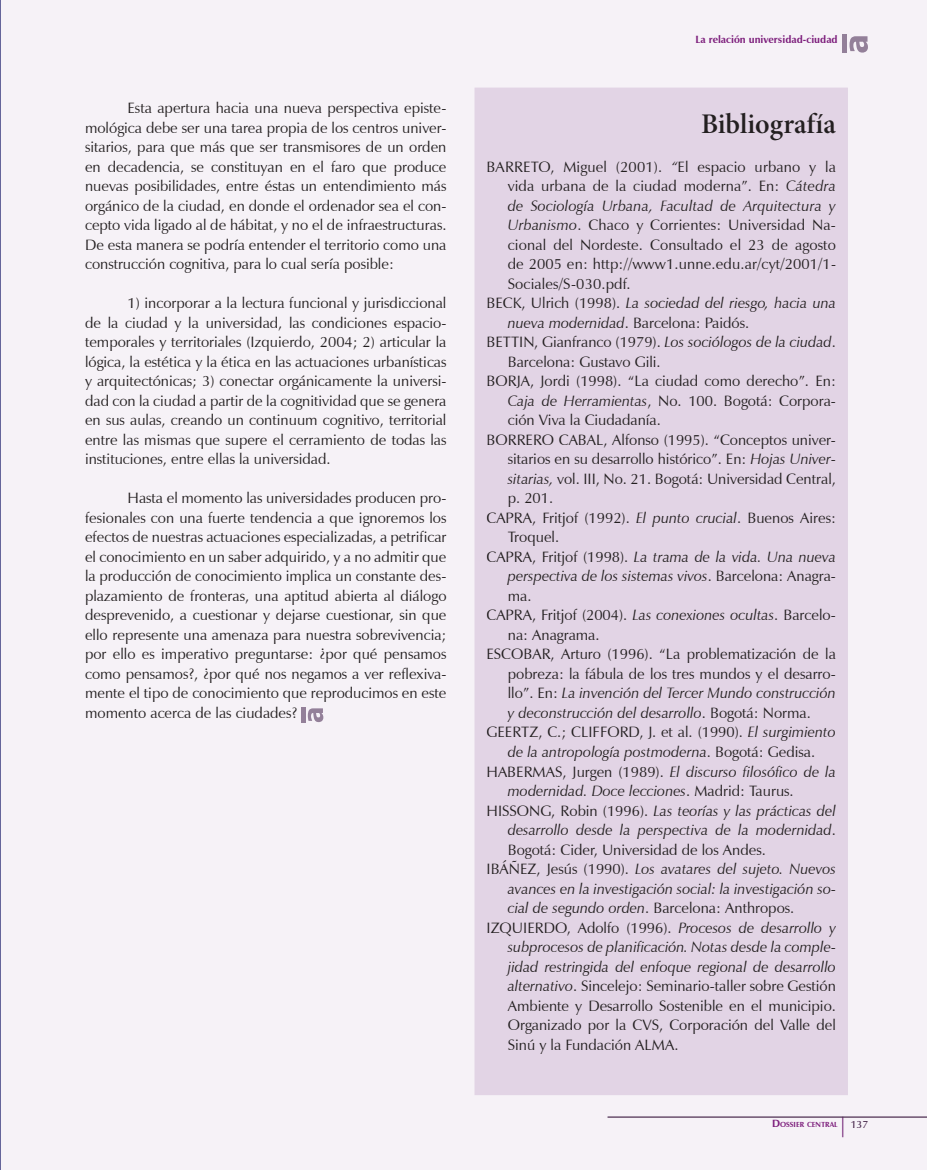
<style>
.page{position:relative;width:927px;height:1170px;background:#fff}
.page>*{position:absolute;margin:0;border:0;box-sizing:border-box;transform-origin:0 0}
.t1{font:28.5px "Minion Pro Semibold Subh";color:#231f20}
.t2{font:15px/19.5px "Zapf Humanist 601 BT";color:#231f20;text-align:justify}
.t3{font:italic 15px/19.5px "Zapf Humanist 601 BT";color:#231f20;text-align:justify}
.t4{font:700 10.5px "Zapf Humanist 601 BT";color:#7c1d7b}
.t5{font:700 7.35px "Zapf Humanist 601 BT";color:#7c1d7b}
.s1{font-style:italic}
.s2{font-style:normal}
.s3{font-size:10.5px}
.s4{font-weight:400;font-size:10.5px;color:#975d9a}
</style>
<div class="page">
<div style="left:0;top:0;width:927px;height:1169px;background:#f6f2f7"></div>
<svg style="left:842px;top:1117px;width:1px;height:20px"></svg>
<div style="left:842px;top:34px;width:5px;height:19px;background:#938099"></div>
<svg style="left:849px;top:36px;width:19px;height:17px"></svg>
<hr style="left:608px;top:1116px;width:319px;height:1px;background:#975d9a">
<div style="left:301px;top:706px;width:5px;height:16px;background:#938099"></div>
<svg style="left:308px;top:708px;width:15px;height:14px"></svg>
<div style="left:480px;top:94px;width:362px;height:995px;background:#e2d4e5"></div>
<div style="left:474px;top:88px;width:374px;height:1007px;border:12px solid #e2d4e5"></div>
<p class="t2" style="left:85px;top:98px;width:363px;text-indent:43px">Esta apertura hacia una nueva perspectiva episte&shy;mológica debe ser una tarea propia de los centros univer&shy;sitarios, para que más que ser transmisores de un orden en decadencia, se constituyan en el faro que produce nuevas posibilidades, entre éstas un entendimiento más orgánico de la ciudad, en donde el ordenador sea el con&shy;cepto vida ligado al de hábitat, y no el de infraestructuras.<br>De esta manera se podría entender el territorio como una construcción cognitiva, para lo cual sería posible:</p>
<p class="t2" style="left:85px;top:293px;width:363px;text-indent:43px">1) incorporar a la lectura funcional y jurisdiccional de la ciudad y la universidad, las condiciones espacio&shy;temporales y territoriales (Izquierdo, 2004; 2) articular la lógica, la estética y la ética en las actuaciones urbanísticas y arquitectónicas; 3) conectar orgánicamente la universi&shy;dad con la ciudad a partir de la cognitividad que se genera en sus aulas, creando un continuum cognitivo, territorial entre las mismas que supere el cerramiento de todas las instituciones, entre ellas la universidad.</p>
<p class="t2" style="left:85px;top:488px;width:363px;text-indent:43px">Hasta el momento las universidades producen pro&shy;fesionales con una fuerte tendencia a que ignoremos los efectos de nuestras actuaciones especializadas, a petrificar el conocimiento en un saber adquirido, y a no admitir que la producción de conocimiento implica un constante des&shy;plazamiento de fronteras, una aptitud abierta al diálogo desprevenido, a cuestionar y dejarse cuestionar, sin que ello represente una amenaza para nuestra sobrevivencia; por ello es imperativo preguntarse: ¿por qué pensamos como pensamos?, ¿por qué nos negamos a ver reflexiva&shy;mente el tipo de conocimiento que reproducimos en este momento acerca de las ciudades?</p>
<p class="t4" style="left:695px;top:32px;width:144px">La relación universidad-ciudad</p>
<h1 class="t1" style="left:701px;top:106px;width:136px">Bibliografía</h1>
<p class="t2" style="left:486px;top:157px;width:20px">BARRETO</p>
<p class="t2" style="left:550px;top:157px;width:287px">, Miguel (2001). <span class="s1">“</span>El espacio urbano y la</p>
<p class="t2" style="left:508px;top:176px;width:330px">vida urbana de la ciudad moderna”. En: <span class="s1">Cátedra</span></p>
<p class="t3" style="left:508px;top:196px;width:330px">de Sociología Urbana, Facultad de Arquitectura y</p>
<p class="t2" style="left:508px;top:215px;width:330px"><span class="s1">Urbanismo</span>. Chaco y Corrientes: Universidad Na-</p>
<p class="t2" style="left:508px;top:235px;width:330px">cional del Nordeste. Consultado el 23 de agosto</p>
<p class="t2" style="left:508px;top:254px;width:330px">de 2005 en: http://www1.unne.edu.ar/cyt/2001/1-</p>
<p class="t2" style="left:508px;top:274px;width:124px">Sociales/S-030.pdf.</p>
<p class="t3" style="left:486px;top:293px;width:351px"><span class="s2">BECK, Ulrich (1998).</span> La sociedad del riesgo, hacia una</p>
<p class="t2" style="left:508px;top:313px;width:243px"><span class="s1">nueva modernidad</span>. Barcelona: Paidós.</p>
<p class="t2" style="left:486px;top:332px;width:17px">BETTI</p>
<p class="t3" style="left:523px;top:332px;width:314px"><span class="s2">N, Gianfranco (1979).</span> Los sociólogos de la ciudad<span class="s2">.</span></p>
<p class="t2" style="left:508px;top:352px;width:154px">Barcelona: Gustavo Gili.</p>
<p class="t2" style="left:486px;top:371px;width:351px">BORJA, Jordi (1998). “La ciudad como derecho”. En:</p>
<p class="t2" style="left:508px;top:391px;width:330px"><span class="s1">Caja de Herramientas</span>, No. 100. Bogotá: Corpora-</p>
<p class="t2" style="left:508px;top:410px;width:155px">ción Viva la Ciudadanía.</p>
<p class="t2" style="left:486px;top:430px;width:20px">BORRERO</p>
<p class="t2" style="left:508px;top:430px;width:330px;text-indent:51px">CABAL, Alfonso (1995). “Conceptos univer&shy;sitarios en su desarrollo histórico”. En: <span class="s1">Hojas Univer&shy;sitarias,</span> vol. III , No. 21. Bogotá: Universidad Central, p. 201.</p>
<p class="t2" style="left:486px;top:508px;width:20px">CAPRA</p>
<p class="t2" style="left:508px;top:508px;width:330px;text-indent:24px">, Fritjof (1992). <span class="s1">El punto crucial</span>. Buenos Aires:<br>Troquel.</p>
<p class="t2" style="left:486px;top:547px;width:20px">CAPRA</p>
<p class="t3" style="left:508px;top:547px;width:330px;text-indent:24px"><span class="s2">, Fritjof (1998).</span> La trama de la vida. Una nueva perspectiva de los sistemas vivos<span class="s2">. Barcelona: Anagra&shy;ma.</span></p>
<p class="t2" style="left:486px;top:605px;width:20px">CAPRA</p>
<p class="t2" style="left:532px;top:605px;width:305px">, Fritjof (2004). <span class="s1">Las conexiones ocultas</span>. Barcelo-</p>
<p class="t2" style="left:508px;top:625px;width:93px">na: Anagrama.</p>
<p class="t2" style="left:487px;top:644px;width:351px">ESCOBAR, Arturo (1996). “La problematización de la</p>
<p class="t2" style="left:508px;top:664px;width:330px">pobreza: la fábula de los tres mundos y el desarro-</p>
<p class="t3" style="left:508px;top:683px;width:330px"><span class="s2">llo”. En:</span> La invención del Tercer Mundo construcción</p>
<p class="t3" style="left:508px;top:703px;width:305px">y deconstrucción del desarrollo<span class="s2">. Bogotá: Norma.</span></p>
<p class="t2" style="left:487px;top:722px;width:10px">GEERT</p>
<p class="t2" style="left:529px;top:722px;width:308px">Z, C.; CLI FFORD, J. et al. (1990). <span class="s1">El surgimiento</span></p>
<p class="t3" style="left:508px;top:742px;width:309px">de la antropología postmoderna<span class="s2">. Bogotá: Gedisa.</span></p>
<p class="t2" style="left:487px;top:761px;width:40px">HABERMAS</p>
<p class="t3" style="left:508px;top:761px;width:330px;text-indent:55px"><span class="s2">, Jurgen (1989).</span> El discurso filosófico de la modernidad. Doce lecciones<span class="s2">. Madrid: Taurus.</span></p>
<p class="t2" style="left:487px;top:800px;width:20px">HISSO</p>
<p class="t3" style="left:529px;top:800px;width:308px"><span class="s2">NG, Robin (1996).</span> Las teorías y las prácticas del</p>
<p class="t3" style="left:508px;top:820px;width:330px">desarrollo desde la perspectiva de la modernidad<span class="s2">.</span></p>
<p class="t2" style="left:508px;top:839px;width:260px">Bogotá: Cider, Universidad de los Andes.</p>
<p class="t3" style="left:487px;top:859px;width:351px"><span class="s2">I BÁÑEZ, Jesús (1990).</span> Los avatares del sujeto. Nuevos</p>
<p class="t3" style="left:508px;top:878px;width:330px">avances en la investigación social: la investigación so-</p>
<p class="t2" style="left:508px;top:898px;width:288px"><span class="s1">cial de segundo orden</span>. Barcelona: Anthropos.</p>
<p class="t2" style="left:487px;top:917px;width:351px">I ZQUIERDO, Adolfo (1996). <span class="s1">Procesos de desarrollo y</span></p>
<p class="t3" style="left:508px;top:937px;width:330px">subprocesos de planificación. Notas desde la comple-</p>
<p class="t3" style="left:508px;top:956px;width:330px">jidad restringida del enfoque regional de desarrollo</p>
<p class="t2" style="left:508px;top:976px;width:330px"><span class="s1">alternativo</span>. Sincelejo: Seminario-taller sobre Gestión</p>
<p class="t2" style="left:508px;top:995px;width:330px">Ambiente y Desarrollo Sostenible en el municipio.</p>
<p class="t2" style="left:508px;top:1015px;width:330px">Organizado por la CVS, Corporación del Valle del</p>
<p class="t2" style="left:508px;top:1034px;width:139px">Sinú y la Fundación ALMA</p>
<p class="t2" style="left:674px;top:1034px;width:6px">.</p>
<p class="t5" style="left:772px;top:1119px;width:98px"><span class="s3">D</span>OSSIER CENTRAL <span class="s4">137</span></p>
</div>
